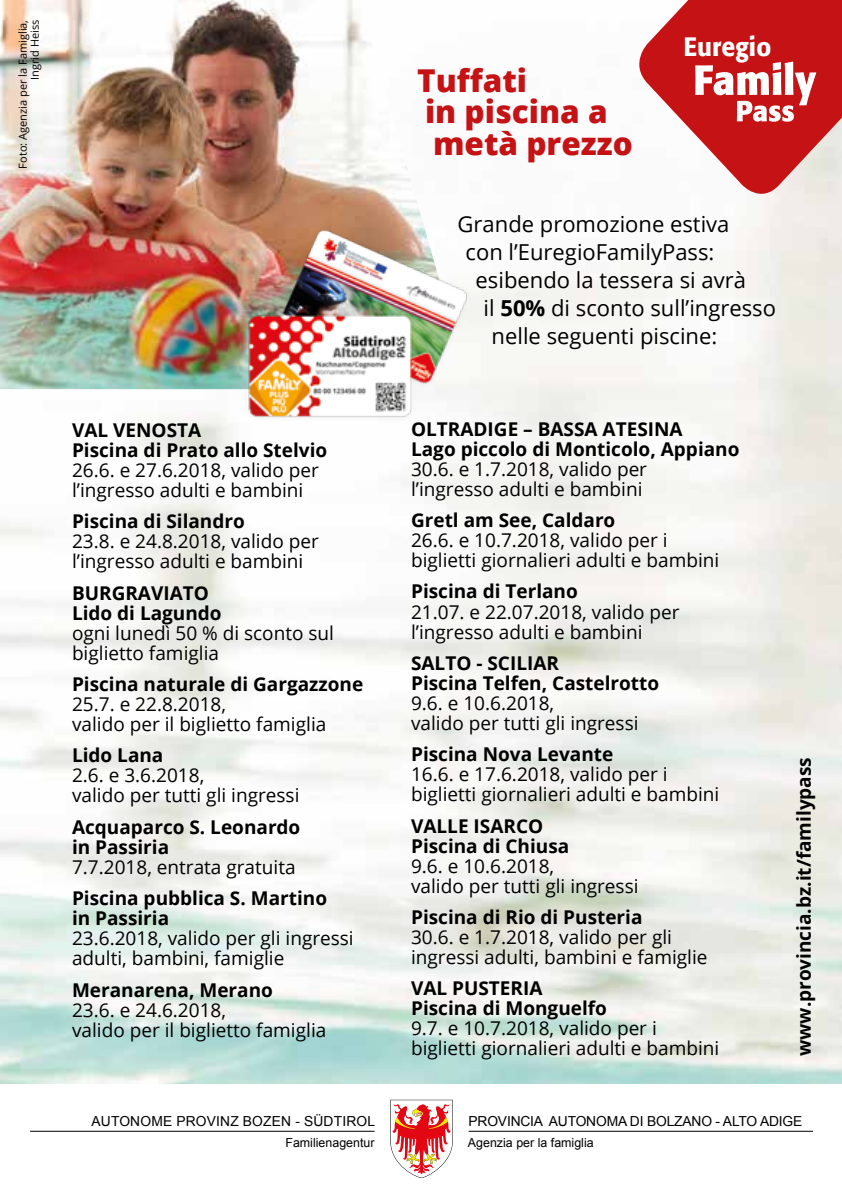
<style>
.page{position:relative;width:842px;height:1191px;background:#fff}
.page>*{position:absolute;margin:0;border:0;box-sizing:border-box;transform-origin:0 0}
.t1{font:800 31.6px/31px "Open Sans";color:#c51315}
.t2{font:500 26.4px "Formata";color:#fff;scale:.93 1}
.t3{font:22px "Open Sans";color:#000}
.t4{font:19px/20px "Open Sans";color:#000}
.t5{font:700 19px/20px "Open Sans";color:#000}
.t6{font:13.8px "Arial";letter-spacing:-.01em;color:#000}
.t7{font:13.8px "Arial";letter-spacing:.01em;color:#000}
.t8{font:12.4px "Arial";color:#000}
.t9{font:11px/12px "Open Sans";color:#000;text-align:right}
.s1{font-weight:700}
</style>
<div class="page">
<svg style="left:629px;top:0;width:213px;height:205px;fill:#c51315"></svg>
<svg style="left:695px;top:62px;width:121px;height:60px"></svg>
<div style="left:822px;top:0;width:20px;height:23px;background:#c51315"></div>
<img style="left:0;top:0;width:450px;height:389px">
<img style="left:210px;top:223px;width:294px;height:219px">
<svg style="left:390px;top:1099px;width:63px;height:79px"></svg>
<hr style="left:30px;top:1131px;width:345px;height:1px;background:#000">
<hr style="left:468px;top:1131px;width:345px;height:1px;background:#000">
<p class="t9" style="left:17px;top:169px;width:150px;rotate:-90deg">Foto: Agenzia per la Famiglia,<br>Ingrid Heiss</p>
<h1 class="t1" style="left:417px;top:64px;width:217px">Tuffati<br>in piscina a metà prezzo</h1>
<h2 class="t2" style="left:683px;top:31px;width:96px">Euregio</h2>
<p class="t5" style="left:72px;top:419px;width:257px">VAL VENOSTA<br>Piscina di Prato allo Stelvio</p>
<p class="t4" style="left:72px;top:459px;width:248px">26.6. e 27.6.2018, valido per l’ingresso adulti e bambini</p>
<p class="t5" style="left:72px;top:511px;width:174px">Piscina di Silandro</p>
<p class="t4" style="left:72px;top:531px;width:248px">23.8. e 24.8.2018, valido per l’ingresso adulti e bambini</p>
<p class="t5" style="left:72px;top:582px;width:151px">BURGRAVIATO<br>Lido di Lagundo</p>
<p class="t4" style="left:72px;top:622px;width:264px">ogni lunedì 50 % di sconto sul biglietto famiglia</p>
<p class="t5" style="left:72px;top:673px;width:293px">Piscina naturale di Gargazzone</p>
<p class="t4" style="left:72px;top:693px;width:256px">25.7. e 22.8.2018,<br>valido per il biglietto famiglia</p>
<p class="t5" style="left:72px;top:745px;width:93px">Lido Lana</p>
<p class="t4" style="left:72px;top:765px;width:229px">2.6. e 3.6.2018,<br>valido per tutti gli ingressi</p>
<p class="t5" style="left:72px;top:816px;width:230px">Acquaparco S. Leonardo in Passiria</p>
<p class="t4" style="left:72px;top:856px;width:225px">7.7.2018, entrata gratuita</p>
<p class="t5" style="left:72px;top:887px;width:257px">Piscina pubblica S. Martino in Passiria</p>
<p class="t4" style="left:72px;top:927px;width:283px">23.6.2018, valido per gli ingressi adulti, bambini, famiglie</p>
<p class="t5" style="left:72px;top:979px;width:202px">Meranarena, Merano</p>
<p class="t4" style="left:72px;top:999px;width:256px">23.6. e 24.6.2018,<br>valido per il biglietto famiglia</p>
<p class="t3" style="left:458px;top:209px;width:273px">Grande promozione estiva</p>
<p class="t3" style="left:466px;top:237px;width:250px">con l’EuregioFamilyPass:</p>
<p class="t3" style="left:476px;top:265px;width:272px">esibendo la tessera si avrà</p>
<p class="t3" style="left:484px;top:293px;width:294px">il <span class="s1">50%</span> di sconto sull’ingresso</p>
<p class="t3" style="left:492px;top:321px;width:227px">nelle seguenti piscine:</p>
<p class="t5" style="left:411px;top:418px;width:330px">OLTRADIGE – BASSA ATESINA<br>Lago piccolo di Monticolo, Appiano</p>
<p class="t4" style="left:411px;top:458px;width:237px">30.6. e 1.7.2018, valido per l’ingresso adulti e bambini</p>
<p class="t5" style="left:411px;top:510px;width:206px">Gretl am See, Caldaro</p>
<p class="t4" style="left:411px;top:530px;width:310px">26.6. e 10.7.2018, valido per i biglietti giornalieri adulti e bambini</p>
<p class="t5" style="left:411px;top:581px;width:168px">Piscina di Terlano</p>
<p class="t4" style="left:411px;top:601px;width:270px">21.07. e 22.07.2018, valido per l’ingresso adulti e bambini</p>
<p class="t5" style="left:411px;top:652px;width:250px">SALTO - SCILIAR<br>Piscina Telfen, Castelrotto</p>
<p class="t4" style="left:411px;top:692px;width:229px">9.6. e 10.6.2018,<br>valido per tutti gli ingressi</p>
<p class="t5" style="left:411px;top:744px;width:204px">Piscina Nova Levante</p>
<p class="t4" style="left:411px;top:764px;width:310px">16.6. e 17.6.2018, valido per i biglietti giornalieri adulti e bambini</p>
<p class="t5" style="left:411px;top:815px;width:160px">VALLE ISARCO<br>Piscina di Chiusa</p>
<p class="t4" style="left:411px;top:855px;width:229px">9.6. e 10.6.2018,<br>valido per tutti gli ingressi</p>
<p class="t5" style="left:411px;top:906px;width:233px">Piscina di Rio di Pusteria</p>
<p class="t4" style="left:411px;top:926px;width:298px">30.6. e 1.7.2018, valido per gli ingressi adulti, bambini e famiglie</p>
<p class="t5" style="left:411px;top:978px;width:197px">VAL PUSTERIA<br>Piscina di Monguelfo</p>
<p class="t4" style="left:411px;top:1018px;width:310px">9.7. e 10.7.2018, valido per i biglietti giornalieri adulti e bambini</p>
<p class="t5" style="left:793px;top:1056px;width:301px;rotate:-90deg">www.provincia.bz.it/familypass</p>
<p class="t7" style="left:92px;top:1113px;width:285px">AUTONOME PROVINZ BOZEN - SÜDTIROL</p>
<p class="t6" style="left:468px;top:1113px;width:335px">PROVINCIA AUTONOMA DI BOLZANO - ALTO ADIGE</p>
<p class="t8" style="left:285px;top:1135px;width:91px">Familienagentur</p>
<p class="t8" style="left:468px;top:1135px;width:127px">Agenzia per la famiglia</p>
</div>
